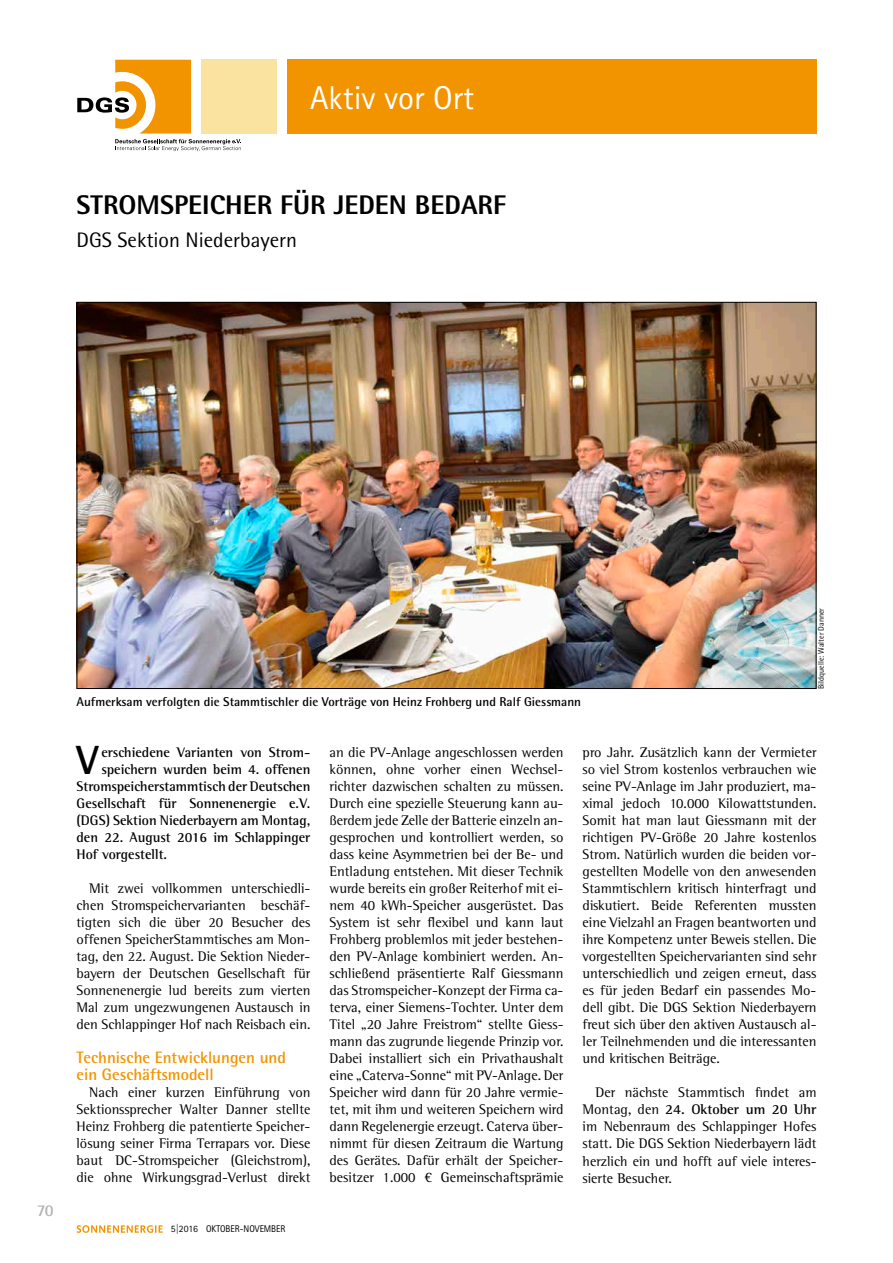
<style>
.page{position:relative;width:893px;height:1263px;background:#fff}
.page>*{position:absolute;margin:0;border:0;box-sizing:border-box;transform-origin:0 0}
.t1{font:700 40.8px "Rotis Semi Sans Std";color:#000}
.t2{font:33px "Rotis Sans Serif Std";color:#fff}
.t3{font:800 27px "Rotis Semi Sans Std";color:#000}
.t4{font:21px "Rotis Semi Sans Std";color:#000}
.t5{font:700 16.5px/17px "Rotis Semi Sans Std";color:#f29400}
.t6{font:700 16.5px "Rotis Semi Sans Std";color:#b1b3b4}
.t7{font:14.25px/17px "Rotis Semi Serif Std";color:#000;text-align:justify}
.t8{font:700 14.25px "Rotis Semi Serif Std";color:#000}
.t9{font:700 12.75px "Rotis Semi Sans Std";color:#000}
.t10{font:9.75px "Rotis Sans Serif Std";color:#000}
.t11{font:8.25px "Rotis Semi Sans Std";color:#000;scale:.96 1}
.s1{font-weight:700}
</style>
<div class="page">
<svg style="left:77px;top:1225px;width:86px;height:8px"></svg>
<div style="left:202px;top:60px;width:75px;height:74px;background:#fae3a1"></div>
<svg style="left:77px;top:60px;width:164px;height:91px"></svg>
<div style="left:287px;top:60px;width:529px;height:74px;background:#f29400"></div>
<img style="left:79px;top:304px;width:735px;height:383px">
<h2 class="t2" style="left:310px;top:78px;width:165px">Aktiv vor Ort</h2>
<h3 class="t3" style="left:77px;top:188px;width:431px">STROMSPEICHER FÜR JEDEN BEDARF</h3>
<h3 class="t4" style="left:77px;top:227px;width:222px">DGS Sektion Niederbayern</h3>
<p class="t6" style="left:37px;top:1200px;width:18px">70</p>
<p class="t11" style="left:816px;top:689px;width:86px;rotate:-90deg">Bildquelle: Walter Danner</p>
<p class="t9" style="left:76px;top:694px;width:506px">Aufmerksam verfolgten die Stammtischler die Vorträge von Heinz Frohberg und Ralf Giessmann</p>
<h1 class="t1" style="left:77px;top:735px;width:23px">V</h1>
<p class="t8" style="left:102px;top:744px;width:210px">erschiedene Varianten von Strom-</p>
<p class="t7" style="left:330px;top:744px;width:235px">an die PV-Anlage angeschlossen werden können, ohne vorher einen Wechsel&shy;richter dazwischen schalten zu müssen.<br>Durch eine spezielle Steuerung kann au&shy;ßerdem jede Zelle der Batterie einzeln an&shy;gesprochen und kontrolliert werden, so dass keine Asymmetrien bei der Be- und Entladung entstehen. Mit dieser Technik wurde bereits ein großer Reiterhof mit ei&shy;nem 40 kWh-Speicher ausgerüstet. Das System ist sehr flexibel und kann laut Frohberg problemlos mit jeder bestehen&shy;den PV-Anlage kombiniert werden. An&shy;schließend präsentierte Ralf Giessmann das Stromspeicher-Konzept der Firma ca&shy;terva, einer Siemens-Tochter. Unter dem Titel „20 Jahre Freistrom“ stellte Giess&shy;mann das zugrunde liegende Prinzip vor.<br>Dabei installiert sich ein Privathaushalt eine „Caterva-Sonne“ mit PV-Anlage. Der Speicher wird dann für 20 Jahre vermie&shy;tet, mit ihm und weiteren Speichern wird dann Regelenergie erzeugt. Caterva über&shy;nimmt für diesen Zeitraum die Wartung des Gerätes. Dafür erhält der Speicher&shy;besitzer 1.000 € Gemeinschaftsprämie</p>
<p class="t7" style="left:583px;top:744px;width:235px">pro Jahr. Zusätzlich kann der Vermieter so viel Strom kostenlos verbrauchen wie seine PV-Anlage im Jahr produziert, ma&shy;ximal jedoch 10.000 Kilowattstunden.<br>Somit hat man laut Giessmann mit der richtigen PV-Größe 20 Jahre kostenlos Strom. Natürlich wurden die beiden vor&shy;gestellten Modelle von den anwesenden Stammtischlern kritisch hinterfragt und diskutiert. Beide Referenten mussten eine Vielzahl an Fragen beantworten und ihre Kompetenz unter Beweis stellen. Die vorgestellten Speichervarianten sind sehr unterschiedlich und zeigen erneut, dass es für jeden Bedarf ein passendes Mo&shy;dell gibt. Die DGS Sektion Niederbayern freut sich über den aktiven Austausch al&shy;ler Teilnehmenden und die interessanten und kritischen Beiträge.</p>
<p class="t8" style="left:102px;top:761px;width:210px">speichern wurden beim 4. offenen</p>
<p class="t8" style="left:77px;top:778px;width:235px">Stromspeicherstammtisch der Deutschen</p>
<p class="t8" style="left:77px;top:795px;width:235px">Gesellschaft für Sonnenenergie e.V.</p>
<p class="t8" style="left:77px;top:812px;width:235px">(DGS) Sektion Niederbayern am Montag,</p>
<p class="t8" style="left:77px;top:829px;width:235px">den 22. August 2016 im Schlappinger</p>
<p class="t8" style="left:77px;top:846px;width:92px">Hof vorgestellt.</p>
<p class="t7" style="left:77px;top:880px;width:235px;text-indent:13px">Mit zwei vollkommen unterschiedli&shy;chen Stromspeichervarianten beschäf&shy;tigten sich die über 20 Besucher des offenen SpeicherStammtisches am Mon&shy;tag, den 22. August. Die Sektion Nieder&shy;bayern der Deutschen Gesellschaft für Sonnenenergie lud bereits zum vierten Mal zum ungezwungenen Austausch in den Schlappinger Hof nach Reisbach ein.</p>
<p class="t5" style="left:77px;top:1049px;width:211px">Technische Entwicklungen und ein Geschäftsmodell</p>
<p class="t7" style="left:77px;top:1084px;width:235px;text-indent:13px">Nach einer kurzen Einführung von Sektionssprecher Walter Danner stellte Heinz Frohberg die patentierte Speicher&shy;lösung seiner Firma Terrapars vor. Diese baut DC-Stromspeicher (Gleichstrom), die ohne Wirkungsgrad-Verlust direkt</p>
<p class="t7" style="left:583px;top:1084px;width:235px;text-indent:13px">Der nächste Stammtisch findet am Montag, den <span class="s1">24. Oktober um 20 Uhr </span>im Nebenraum des Schlappinger Hofes statt. Die DGS Sektion Niederbayern lädt herzlich ein und hofft auf viele interes&shy;sierte Besucher.</p>
<p class="t10" style="left:171px;top:1223px;width:116px">5|2016 OKTOBER-NOVEMBER</p>
</div>
